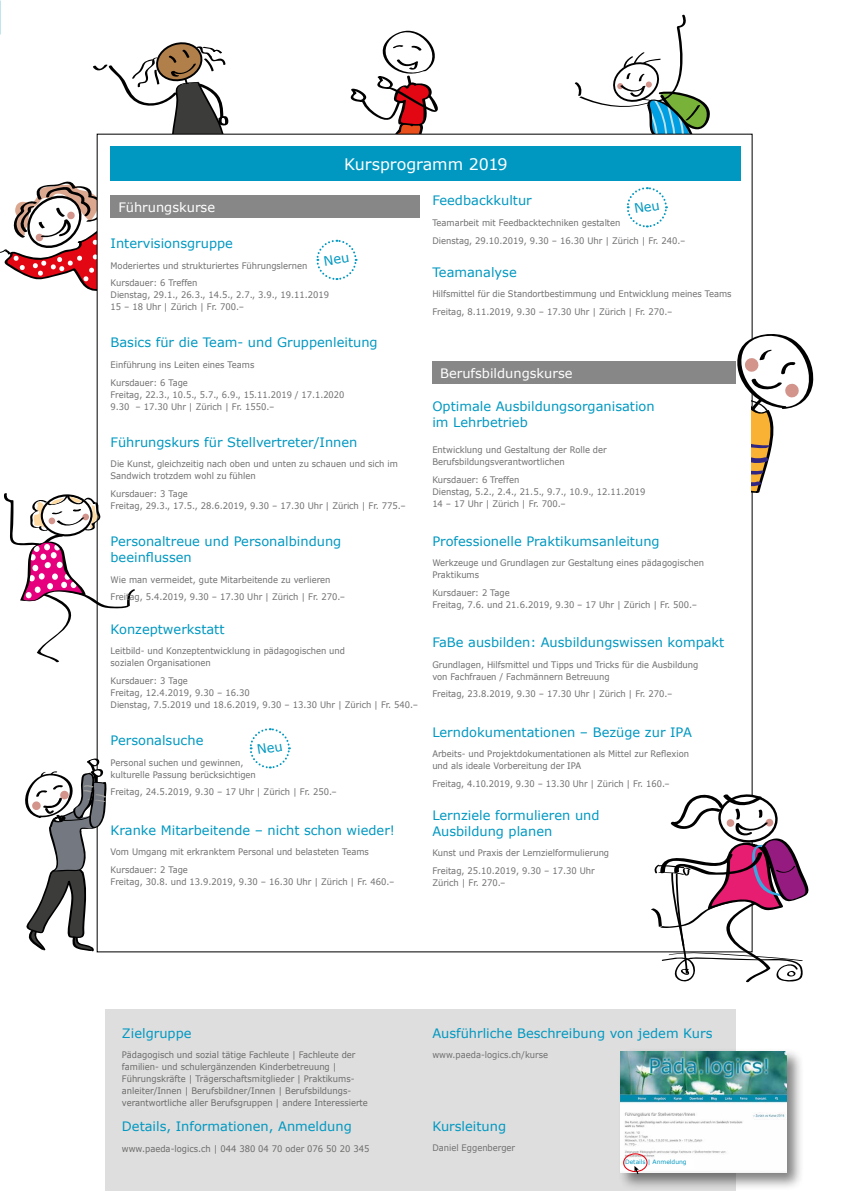
<style>
.page{position:relative;width:842px;height:1191px;background:#fff}
.page>*{position:absolute;margin:0;border:0;box-sizing:border-box;transform-origin:0 0}
.t1{font:15.9px "MS Reference Sans Serif";color:#fff}
.t2{font:13px/15.6px "MS Reference Sans Serif";color:#0098c1}
.t3{font:13px "MS Reference Sans Serif";color:#fff}
.t4{font:9px/12px "MS Reference Sans Serif";color:#706f6f;scale:.93 1}
.t5{font:9px/12px "MS Reference Sans Serif";color:#6b6b6a;scale:.93 1}
.t6{font:9px/12px "MS Reference Sans Serif";color:#706f6f;scale:.92 1}
.t7{font:6px "MS Reference Sans Serif";color:#0098c1}
</style>
<div class="page">
<svg style="left:0;top:171px;width:97px;height:122px"></svg>
<svg style="left:346px;top:30px;width:100px;height:104px"></svg>
<svg style="left:93px;top:42px;width:136px;height:113px"></svg>
<svg style="left:25px;top:756px;width:82px;height:195px"></svg>
<svg style="left:650px;top:792px;width:159px;height:191px"></svg>
<svg style="left:4px;top:493px;width:131px;height:169px"></svg>
<svg style="left:737px;top:330px;width:77px;height:163px"></svg>
<div style="left:681px;top:396px;width:70px;height:137px;background:#fff"></div>
<div style="left:106px;top:1009px;width:630px;height:182px;background:#dedede"></div>
<div style="left:432px;top:361px;width:304px;height:23px;background:#878787"></div>
<div style="left:111px;top:146px;width:630px;height:34px;background:#0098c1"></div>
<div style="left:111px;top:195px;width:309px;height:23px;background:#878787"></div>
<div style="left:618px;top:1048px;width:186px;height:142px;background:#000;opacity:.5"></div>
<img style="left:621px;top:1051px;width:165px;height:121px">
<div style="left:625px;top:1159px;width:68px;height:10px;background:#fff"></div>
<div style="left:623px;top:1153px;width:25px;height:19px;border:1px solid #e30613;border-radius:50%"></div>
<svg style="left:634px;top:1166px;width:5px;height:9px"></svg>
<svg style="left:316px;top:239px;width:42px;height:41px"></svg>
<svg style="left:249px;top:728px;width:42px;height:41px"></svg>
<svg style="left:574px;top:14px;width:145px;height:214px"></svg>
<h1 class="t1" style="left:344px;top:154px;width:165px">Kursprogramm 2019</h1>
<h2 class="t3" style="left:118px;top:199px;width:98px">Führungskurse</h2>
<h2 class="t2" style="left:111px;top:235px;width:124px">Intervisionsgruppe</h2>
<p class="t4" style="left:111px;top:256px;width:213px;line-height:17.7px">Moderiertes und strukturiertes Führungslernen<br>Kursdauer: 6 Treffen</p>
<p class="t4" style="left:111px;top:289px;width:237px">Dienstag, 29.1., 26.3., 14.5., 2.7., 3.9., 19.11.2019<br>15 – 18 Uhr | Zürich | Fr. 700.–</p>
<h2 class="t2" style="left:111px;top:334px;width:269px">Basics für die Team- und Gruppenleitung</h2>
<p class="t4" style="left:111px;top:355px;width:156px;line-height:17.7px">Einführung ins Leiten eines Teams<br>Kursdauer: 6 Tage</p>
<p class="t6" style="left:111px;top:388px;width:256px">Freitag, 22.3., 10.5., 5.7., 6.9., 15.11.2019 / 17.1.2020<br>9.30 – 17.30 Uhr | Zürich | Fr. 1550.–</p>
<h2 class="t2" style="left:111px;top:434px;width:248px">Führungskurs für Stellvertreter/Innen</h2>
<p class="t4" style="left:111px;top:458px;width:310px">Die Kunst, gleichzeitig nach oben und unten zu schauen und sich im<br>Sandwich trotzdem wohl zu fühlen</p>
<p class="t4" style="left:111px;top:487px;width:319px">Kursdauer: 3 Tage<br>Freitag, 29.3., 17.5., 28.6.2019, 9.30 – 17.30 Uhr | Zürich | Fr. 775.–</p>
<h2 class="t2" style="left:111px;top:533px;width:232px">Personaltreue und Personalbindung beeinflussen</h2>
<p class="t4" style="left:111px;top:570px;width:254px;line-height:17.7px">Wie man vermeidet, gute Mitarbeitende zu verlieren<br>Freitag, 5.4.2019, 9.30 – 17.30 Uhr | Zürich | Fr. 270.–</p>
<h2 class="t2" style="left:111px;top:620px;width:115px">Konzeptwerkstatt</h2>
<p class="t4" style="left:111px;top:644px;width:254px">Leitbild- und Konzeptentwicklung in pädagogischen und sozialen Organisationen</p>
<p class="t4" style="left:111px;top:674px;width:332px">Kursdauer: 3 Tage<br>Freitag, 12.4.2019, 9.30 – 16.30<br>Dienstag, 7.5.2019 und 18.6.2019, 9.30 – 13.30 Uhr | Zürich | Fr. 540.–</p>
<h2 class="t2" style="left:111px;top:732px;width:94px">Personalsuche</h2>
<p class="t4" style="left:111px;top:756px;width:158px">Personal suchen und gewinnen, kulturelle Passung berücksichtigen</p>
<p class="t4" style="left:111px;top:785px;width:245px">Freitag, 24.5.2019, 9.30 – 17 Uhr | Zürich | Fr. 250.–</p>
<h2 class="t2" style="left:111px;top:822px;width:286px">Kranke Mitarbeitende – nicht schon wieder!</h2>
<p class="t4" style="left:111px;top:843px;width:279px;line-height:17.7px">Vom Umgang mit erkranktem Personal und belasteten Teams<br>Kursdauer: 2 Tage</p>
<p class="t4" style="left:111px;top:875px;width:307px">Freitag, 30.8. und 13.9.2019, 9.30 – 16.30 Uhr | Zürich | Fr. 460.–</p>
<h2 class="t2" style="left:432px;top:192px;width:101px">Feedbackkultur</h2>
<p class="t4" style="left:432px;top:213px;width:274px;line-height:17.7px">Teamarbeit mit Feedbacktechniken gestalten<br>Dienstag, 29.10.2019, 9.30 – 16.30 Uhr | Zürich | Fr. 240.–</p>
<h2 class="t2" style="left:432px;top:264px;width:86px">Teamanalyse</h2>
<p class="t4" style="left:432px;top:285px;width:323px;line-height:17.7px">Hilfsmittel für die Standortbestimmung und Entwicklung meines Teams<br>Freitag, 8.11.2019, 9.30 – 17.30 Uhr | Zürich | Fr. 270.–</p>
<h2 class="t3" style="left:440px;top:364px;width:134px">Berufsbildungskurse</h2>
<h2 class="t2" style="left:432px;top:398px;width:224px">Optimale Ausbildungsorganisation im Lehrbetrieb</h2>
<p class="t4" style="left:432px;top:443px;width:189px">Entwicklung und Gestaltung der Rolle der<br>Berufsbildungsverantwortlichen</p>
<p class="t4" style="left:432px;top:473px;width:231px">Kursdauer: 6 Treffen<br>Dienstag, 5.2., 2.4., 21.5., 9.7., 10.9., 12.11.2019<br>14 – 17 Uhr | Zürich | Fr. 700.–</p>
<h2 class="t2" style="left:432px;top:533px;width:229px">Professionelle Praktikumsanleitung</h2>
<p class="t4" style="left:432px;top:557px;width:294px">Werkzeuge und Grundlagen zur Gestaltung eines pädagogischen<br>Praktikums</p>
<p class="t4" style="left:432px;top:586px;width:286px">Kursdauer: 2 Tage<br>Freitag, 7.6. und 21.6.2019, 9.30 – 17 Uhr | Zürich | Fr. 500.–</p>
<h2 class="t2" style="left:432px;top:634px;width:294px">FaBe ausbilden: Ausbildungswissen kompakt</h2>
<p class="t4" style="left:432px;top:658px;width:288px">Grundlagen, Hilfsmittel und Tipps und Tricks für die Ausbildung von Fachfrauen / Fachmännern Betreuung</p>
<p class="t4" style="left:432px;top:688px;width:260px">Freitag, 23.8.2019, 9.30 – 17.30 Uhr | Zürich | Fr. 270.–</p>
<h2 class="t2" style="left:432px;top:724px;width:261px">Lerndokumentationen – Bezüge zur IPA</h2>
<p class="t4" style="left:432px;top:747px;width:278px">Arbeits- und Projektdokumentationen als Mittel zur Reflexion und als ideale Vorbereitung der IPA</p>
<p class="t6" style="left:432px;top:777px;width:260px">Freitag, 4.10.2019, 9.30 – 13.30 Uhr | Zürich | Fr. 160.–</p>
<h2 class="t2" style="left:432px;top:807px;width:169px">Lernziele formulieren und<br>Ausbildung planen</h2>
<p class="t4" style="left:432px;top:844px;width:192px;line-height:17.7px">Kunst und Praxis der Lernzielformulierung<br>Freitag, 25.10.2019, 9.30 – 17.30 Uhr</p>
<p class="t4" style="left:432px;top:876px;width:80px">Zürich | Fr. 270.–</p>
<h2 class="t2" style="left:122px;top:1025px;width:71px">Zielgruppe</h2>
<p class="t5" style="left:122px;top:1048px;width:266px">Pädagogisch und sozial tätige Fachleute | Fachleute der familien- und schulergänzenden Kinderbetreuung | Führungskräfte | Trägerschaftsmitglieder | Praktikums&shy;anleiter/Innen | Berufsbildner/Innen | Berufsbildungs&shy;verantwortliche aller Berufsgruppen | andere Interessierte</p>
<h2 class="t2" style="left:122px;top:1118px;width:231px">Details, Informationen, Anmeldung</h2>
<p class="t5" style="left:122px;top:1142px;width:268px">www.paeda-logics.ch | 044 380 04 70 oder 076 50 20 345</p>
<h2 class="t2" style="left:432px;top:1025px;width:282px">Ausführliche Beschreibung von jedem Kurs</h2>
<p class="t4" style="left:432px;top:1048px;width:126px">www.paeda-logics.ch/kurse</p>
<h2 class="t2" style="left:432px;top:1117px;width:75px">Kursleitung</h2>
<p class="t4" style="left:432px;top:1141px;width:91px">Daniel Eggenberger</p>
<p class="t7" style="left:625px;top:1158px;width:63px">Details | Anmeldung</p>
</div>
